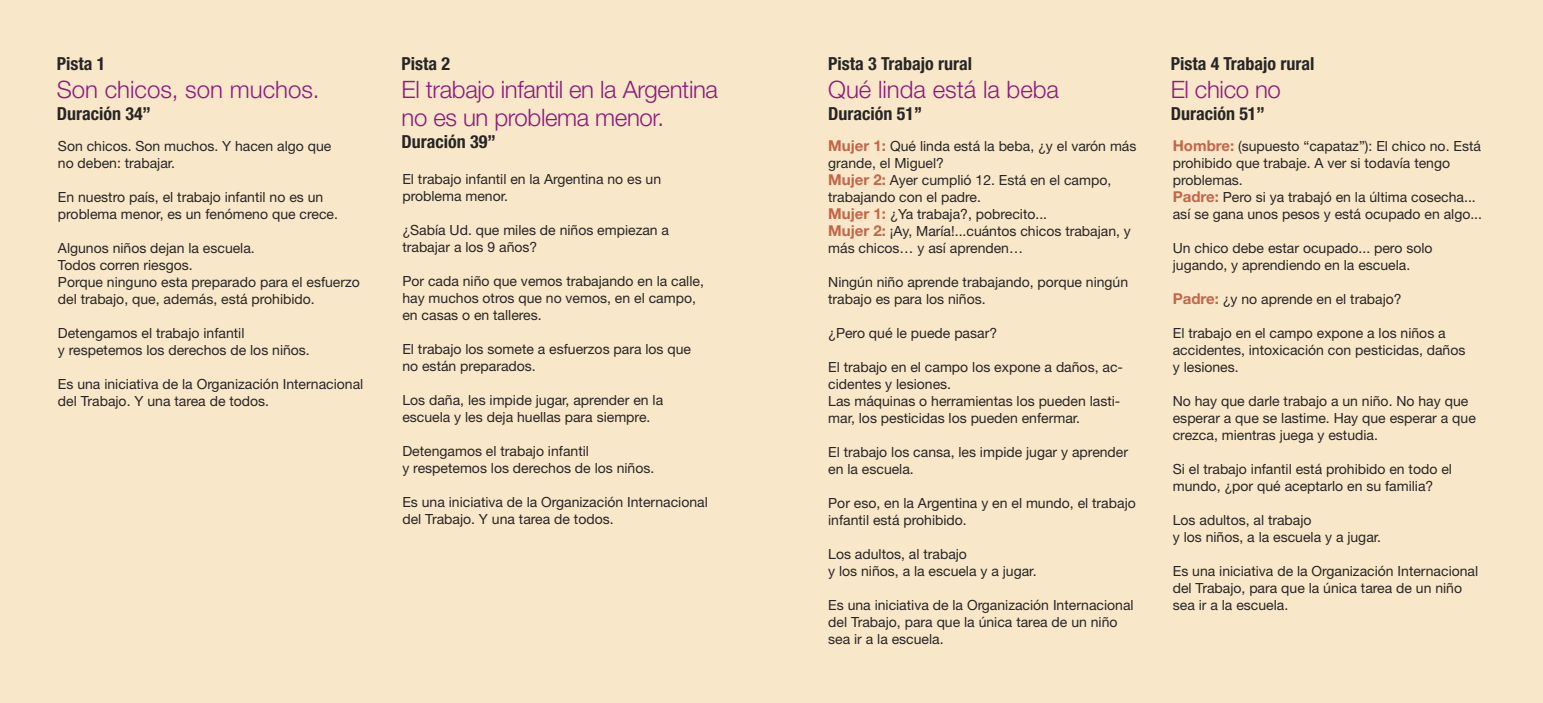
<style>
.page{position:relative;width:1543px;height:703px;background:#fff}
.page>*{position:absolute;margin:0;border:0;box-sizing:border-box;transform-origin:0 0}
.t1{font:300 24px "Helvetica Neue LT Std";letter-spacing:-.015em;color:#8c1c7d}
.t2{font:700 condensed 18px "Helvetica Neue LT Std";color:#272525}
.t3{font:14px/17px "Helvetica Neue LT Std";color:#272525}
.s1{font-weight:700;font-size:15px;color:#c26647}
</style>
<div class="page">
<div style="left:0;top:0;width:1542px;height:703px;background:#f9e7c9"></div>
<p class="t2" style="left:57px;top:53px;width:50px">Pista 1</p>
<p class="t1" style="left:57px;top:75px;width:264px">Son chicos, son muchos.</p>
<p class="t2" style="left:57px;top:103px;width:96px">Duración 34’’</p>
<p class="t3" style="left:58px;top:137px;width:275px">Son chicos. Son muchos. Y hacen algo que</p>
<p class="t3" style="left:58px;top:154px;width:119px">no deben: trabajar.</p>
<p class="t3" style="left:58px;top:188px;width:267px">En nuestro país, el trabajo infantil no es un</p>
<p class="t3" style="left:58px;top:205px;width:281px">problema menor, es un fenómeno que crece.</p>
<p class="t3" style="left:58px;top:239px;width:198px">Algunos niños dejan la escuela.</p>
<p class="t3" style="left:58px;top:256px;width:136px">Todos corren riesgos.</p>
<p class="t3" style="left:58px;top:273px;width:303px">Porque ninguno esta preparado para el esfuerzo del trabajo, que, además, está prohibido.</p>
<p class="t3" style="left:58px;top:324px;width:188px">Detengamos el trabajo infantil</p>
<p class="t3" style="left:58px;top:341px;width:253px">y respetemos los derechos de los niños.</p>
<p class="t3" style="left:58px;top:375px;width:307px">Es una iniciativa de la Organización Internacional del Trabajo. Y una tarea de todos.</p>
<p class="t2" style="left:401px;top:52px;width:50px">Pista 2</p>
<p class="t1" style="left:401px;top:74px;width:318px">El trabajo infantil en la Argentina</p>
<p class="t1" style="left:401px;top:102px;width:264px">no es un problema menor.</p>
<p class="t2" style="left:401px;top:130px;width:96px">Duración 39’’</p>
<p class="t3" style="left:828px;top:137px;width:310px"><span class="s1">Mujer 1:</span> Qué linda está la beba, ¿y el varón más grande, el Miguel?</p>
<p class="t3" style="left:828px;top:171px;width:284px"><span class="s1">Mujer 2:</span> Ayer cumplió 12. Está en el campo, trabajando con el padre.</p>
<p class="t3" style="left:828px;top:205px;width:220px"><span class="s1">Mujer 1:</span> ¿Ya trabaja?, pobrecito...</p>
<p class="t3" style="left:828px;top:222px;width:304px"><span class="s1">Mujer 2:</span> ¡Ay, María!...cuántos chicos trabajan, y más chicos… y así aprenden…</p>
<p class="t3" style="left:828px;top:273px;width:301px">Ningún niño aprende trabajando, porque ningún trabajo es para los niños.</p>
<p class="t3" style="left:828px;top:324px;width:170px">¿Pero qué le puede pasar?</p>
<p class="t3" style="left:828px;top:358px;width:296px">El trabajo en el campo los expone a daños, ac&shy;cidentes y lesiones.</p>
<p class="t3" style="left:828px;top:392px;width:294px">Las máquinas o herramientas los pueden lasti&shy;mar, los pesticidas los pueden enfermar.</p>
<p class="t3" style="left:828px;top:443px;width:301px">El trabajo los cansa, les impide jugar y aprender en la escuela.</p>
<p class="t3" style="left:828px;top:494px;width:309px">Por eso, en la Argentina y en el mundo, el trabajo infantil está prohibido.</p>
<p class="t3" style="left:828px;top:545px;width:140px">Los adultos, al trabajo</p>
<p class="t3" style="left:828px;top:562px;width:210px">y los niños, a la escuela y a jugar.</p>
<p class="t3" style="left:828px;top:596px;width:307px">Es una iniciativa de la Organización Internacional del Trabajo, para que la única tarea de un niño sea ir a la escuela.</p>
<p class="t2" style="left:828px;top:52px;width:145px">Pista 3 Trabajo rural</p>
<p class="t1" style="left:828px;top:74px;width:232px">Qué linda está la beba</p>
<p class="t2" style="left:828px;top:102px;width:96px">Duración 51’’</p>
<p class="t3" style="left:402px;top:170px;width:260px">El trabajo infantil en la Argentina no es un</p>
<p class="t3" style="left:402px;top:187px;width:107px">problema menor.</p>
<p class="t3" style="left:402px;top:221px;width:268px">¿Sabía Ud. que miles de niños empiezan a</p>
<p class="t3" style="left:402px;top:238px;width:136px">trabajar a los 9 años?</p>
<p class="t3" style="left:402px;top:272px;width:303px">Por cada niño que vemos trabajando en la calle, hay muchos otros que no vemos, en el campo, en casas o en talleres.</p>
<p class="t3" style="left:402px;top:340px;width:290px">El trabajo los somete a esfuerzos para los que</p>
<p class="t3" style="left:402px;top:357px;width:135px">no están preparados.</p>
<p class="t3" style="left:402px;top:391px;width:262px">Los daña, les impide jugar, aprender en la</p>
<p class="t3" style="left:402px;top:408px;width:249px">escuela y les deja huellas para siempre.</p>
<p class="t3" style="left:402px;top:442px;width:188px">Detengamos el trabajo infantil</p>
<p class="t3" style="left:402px;top:459px;width:253px">y respetemos los derechos de los niños.</p>
<p class="t3" style="left:402px;top:493px;width:307px">Es una iniciativa de la Organización Internacional del Trabajo. Y una tarea de todos.</p>
<p class="t2" style="left:1170px;top:52px;width:145px">Pista 4 Trabajo rural</p>
<p class="t1" style="left:1170px;top:74px;width:112px">El chico no</p>
<p class="t2" style="left:1170px;top:102px;width:96px">Duración 51’’</p>
<p class="t3" style="left:1172px;top:137px;width:309px"><span class="s1">Hombre:</span> (supuesto “capataz”): El chico no. Está prohibido que trabaje. A ver si todavía tengo problemas.</p>
<p class="t3" style="left:1172px;top:188px;width:304px"><span class="s1">Padre:</span> Pero si ya trabajó en la última cosecha...</p>
<p class="t3" style="left:1172px;top:205px;width:311px">así se gana unos pesos y está ocupado en algo...</p>
<p class="t3" style="left:1172px;top:239px;width:261px">Un chico debe estar ocupado... pero solo</p>
<p class="t3" style="left:1172px;top:256px;width:239px">jugando, y aprendiendo en la escuela.</p>
<p class="t3" style="left:1172px;top:290px;width:230px"><span class="s1">Padre:</span> ¿y no aprende en el trabajo?</p>
<p class="t3" style="left:1172px;top:324px;width:274px">El trabajo en el campo expone a los niños a</p>
<p class="t3" style="left:1172px;top:341px;width:294px">accidentes, intoxicación con pesticidas, daños</p>
<p class="t3" style="left:1172px;top:358px;width:67px">y lesiones.</p>
<p class="t3" style="left:1172px;top:392px;width:304px">No hay que darle trabajo a un niño. No hay que esperar a que se lastime. Hay que esperar a que crezca, mientras juega y estudia.</p>
<p class="t3" style="left:1172px;top:460px;width:281px">Si el trabajo infantil está prohibido en todo el mundo, ¿por qué aceptarlo en su familia?</p>
<p class="t3" style="left:1172px;top:511px;width:140px">Los adultos, al trabajo</p>
<p class="t3" style="left:1172px;top:528px;width:210px">y los niños, a la escuela y a jugar.</p>
<p class="t3" style="left:1172px;top:562px;width:307px">Es una iniciativa de la Organización Internacional del Trabajo, para que la única tarea de un niño sea ir a la escuela.</p>
</div>
